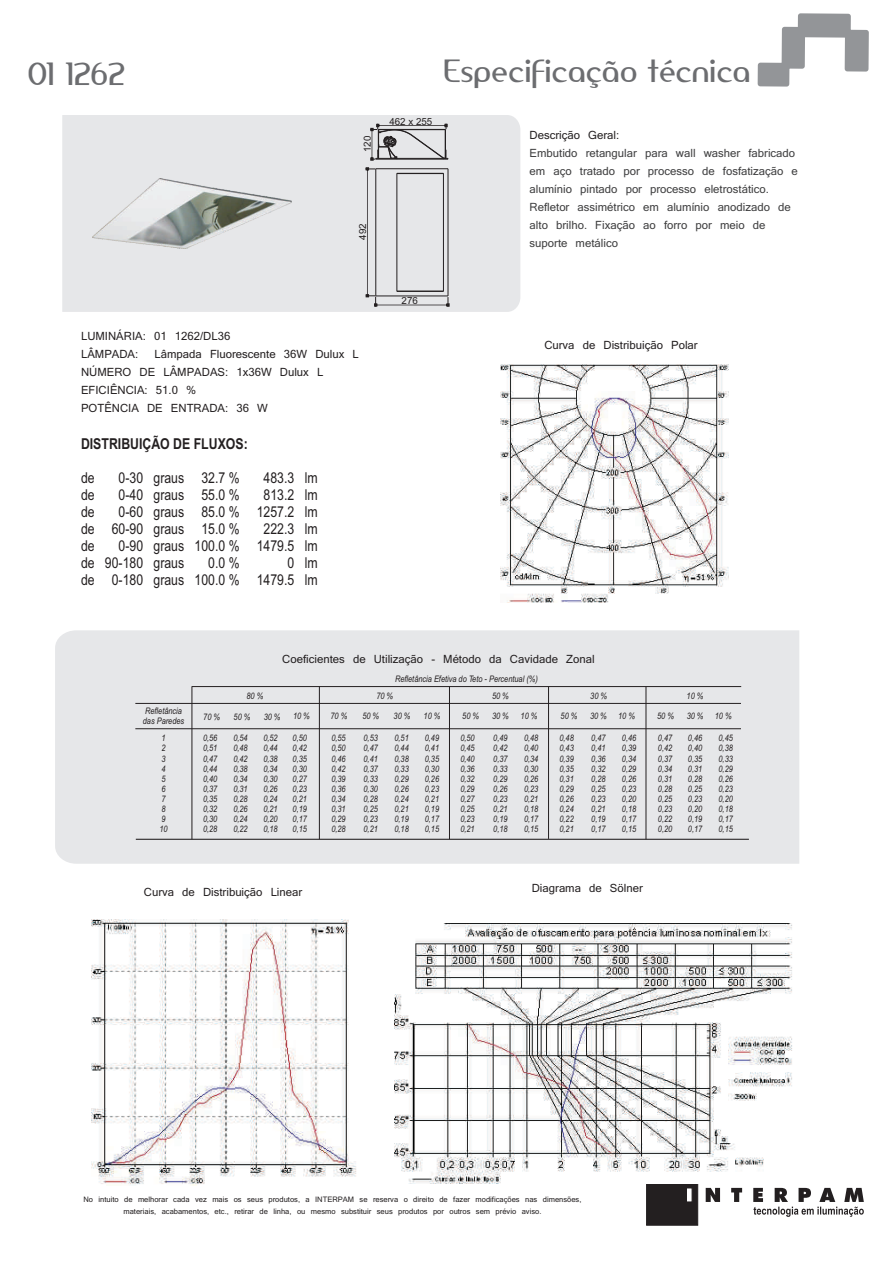
<style>
.page{position:relative;width:893px;height:1263px;background:#fff}
.page>*{position:absolute;margin:0;border:0;box-sizing:border-box;transform-origin:0 0}
.t1{font:30px "Amerika Sans";color:#6c6d70}
.t2{font:18px/18px "Kartika";color:#231f20}
.t3{font:18px/18px "Kartika";color:#3e3e3f}
.t4{font:15px/17px "Arial Narrow";color:#231f20}
.t5{font:700 15px "Arial Narrow";color:#231f20}
.t6{font:12px/12px "Kartika";color:#231f20;text-align:center}
.t7{font:9.75px "Arial";color:#231f20}
.t8{font:italic 9px/10.1px "Arial Narrow";color:#231f20;text-align:justify}
</style>
<div class="page">
<div style="left:62px;top:115px;width:458px;height:197px;background:#e6e7e9"></div>
<div style="left:55px;top:630px;width:744px;height:234px;background:#e6e7e9"></div>
<svg style="left:755px;top:13px;width:114px;height:784px"></svg>
<div style="left:646px;top:1184px;width:52px;height:41px;background:#231f20"></div>
<svg style="left:686px;top:1188px;width:6px;height:14px"></svg>
<svg style="left:706px;top:1188px;width:158px;height:29px"></svg>
<hr style="left:367px;top:169px;width:1px;height:127px;background:#231f20">
<svg style="left:365px;top:167px;width:10px;height:3px"></svg>
<svg style="left:366px;top:294px;width:11px;height:13px"></svg>
<hr style="left:376px;top:305px;width:72px;height:1px;background:#231f20">
<svg style="left:446px;top:297px;width:4px;height:10px"></svg>
<hr style="left:448px;top:169px;width:1px;height:127px;background:#231f20">
<hr style="left:376px;top:168px;width:72px;height:1px;background:#231f20">
<hr style="left:375px;top:169px;width:1px;height:127px;background:#231f20">
<svg style="left:370px;top:124px;width:79px;height:37px;background:#bababb"></svg>
<hr style="left:443px;top:173px;width:1px;height:118px;background:#231f20">
<hr style="left:396px;top:173px;width:1px;height:118px;background:#231f20">
<hr style="left:376px;top:296px;width:72px;height:1px;background:#231f20">
<hr style="left:397px;top:291px;width:46px;height:1px;background:#231f20">
<hr style="left:397px;top:173px;width:46px;height:1px;background:#231f20">
<img style="left:92px;top:178px;width:200px;height:71px">
<img style="left:501px;top:364px;width:228px;height:238px">
<img style="left:92px;top:919px;width:264px;height:267px">
<img style="left:394px;top:923px;width:398px;height:260px">
<hr style="left:136px;top:839px;width:613px;height:1px;background:#231f20">
<hr style="left:192px;top:686px;width:549px;height:1px;background:#231f20">
<hr style="left:135px;top:703px;width:606px;height:1px;background:#231f20">
<hr style="left:135px;top:728px;width:606px;height:1px;background:#231f20">
<hr style="left:192px;top:686px;width:1px;height:153px;background:#231f20">
<hr style="left:319px;top:686px;width:1px;height:153px;background:#231f20">
<hr style="left:449px;top:686px;width:1px;height:153px;background:#231f20">
<hr style="left:548px;top:686px;width:1px;height:153px;background:#231f20">
<hr style="left:646px;top:686px;width:1px;height:153px;background:#231f20">
<h1 class="t1" style="left:27px;top:63px;width:100px">01 1262</h1>
<h1 class="t1" style="left:443px;top:59px;width:308px">Especificação técnica</h1>
<p class="t7" style="left:364px;top:152px;width:18px;rotate:-90deg">120</p>
<p class="t7" style="left:389px;top:117px;width:44px">462 x 255</p>
<p class="t7" style="left:359px;top:240px;width:18px;rotate:-90deg">492</p>
<h2 class="t2" style="left:81px;top:328px;width:279px">LUMINÁRIA: 01 1262/DL36<br>LÂMPADA: Lâmpada Fluorescente 36W Dulux L<br>NÚMERO DE LÂMPADAS: 1x36W Dulux L<br>EFICIÊNCIA: 51.0 %<br>POTÊNCIA DE ENTRADA: 36 W</h2>
<h3 class="t5" style="left:81px;top:438px;width:168px">DISTRIBUIÇÃO DE FLUXOS:</h3>
<h3 class="t4" style="left:81px;top:470px;width:15px">de</h3>
<h3 class="t4" style="left:119px;top:470px;width:123px">0-30 graus 32.7 %</h3>
<h3 class="t4" style="left:264px;top:470px;width:56px">483.3 lm</h3>
<h3 class="t4" style="left:81px;top:487px;width:15px">de</h3>
<h3 class="t4" style="left:119px;top:487px;width:123px">0-40 graus 55.0 %</h3>
<h3 class="t4" style="left:264px;top:487px;width:56px">813.2 lm</h3>
<h3 class="t4" style="left:81px;top:504px;width:15px">de</h3>
<h3 class="t4" style="left:81px;top:504px;width:238px;text-indent:38px">0-60 graus 85.0 % 1257.2 lm de 60-90 graus 15.0 %</h3>
<h3 class="t4" style="left:264px;top:521px;width:56px">222.3 lm</h3>
<h3 class="t4" style="left:81px;top:538px;width:238px;text-indent:38px">0-90 graus 100.0 % 1479.5 lm de 90-180 graus</h3>
<h3 class="t4" style="left:81px;top:538px;width:15px">de</h3>
<h3 class="t4" style="left:208px;top:555px;width:33px">0.0 %</h3>
<h3 class="t4" style="left:81px;top:555px;width:238px;text-align:right">0 lm<br>de 0-180 graus 100.0 % 1479.5 lm</h3>
<p class="t7" style="left:402px;top:297px;width:18px">276</p>
<h2 class="t2" style="left:530px;top:126px;width:91px">Descrição Geral:</h2>
<p class="t3" style="left:530px;top:144px;width:270px">Embutido retangular para wall washer fabricado em aço tratado por processo de fosfatização e alumínio pintado por processo eletrostático.<br>Refletor assimétrico em alumínio anodizado de alto brilho. Fixação ao forro por meio de suporte metálico</p>
<h2 class="t2" style="left:544px;top:336px;width:155px">Curva de Distribuição Polar</h2>
<h2 class="t2" style="left:282px;top:651px;width:314px">Coeficientes de Utilização - Método da Cavidade Zonal</h2>
<p class="t8" style="left:395px;top:675px;width:144px">Refletância Efetiva do Teto - Percentual (%)</p>
<p class="t8" style="left:246px;top:692px;width:18px">80 %</p>
<p class="t8" style="left:376px;top:692px;width:18px">70 %</p>
<p class="t8" style="left:492px;top:692px;width:18px">50 %</p>
<p class="t8" style="left:590px;top:692px;width:18px">30 %</p>
<p class="t8" style="left:687px;top:692px;width:18px">10 %</p>
<p class="t8" style="left:143px;top:706px;width:43px">Refletância das Paredes</p>
<p class="t8" style="left:159px;top:734px;width:10px;text-align:left">1<br>2<br>3<br>4<br>5<br>6<br>7<br>8<br>9<br>10</p>
<p class="t8" style="left:203px;top:734px;width:16px">0,56<br>0,51<br>0,47<br>0,44<br>0,40<br>0,37<br>0,35<br>0,32<br>0,30<br>0,28</p>
<p class="t8" style="left:331px;top:734px;width:16px">0,55<br>0,50<br>0,46<br>0,42<br>0,39<br>0,36<br>0,34<br>0,31<br>0,29<br>0,28</p>
<p class="t8" style="left:203px;top:712px;width:18px">70 %</p>
<p class="t8" style="left:234px;top:712px;width:18px">50 %</p>
<p class="t8" style="left:264px;top:712px;width:18px">30 %</p>
<p class="t8" style="left:293px;top:712px;width:18px">10 %</p>
<p class="t8" style="left:330px;top:712px;width:18px">70 %</p>
<p class="t8" style="left:362px;top:712px;width:18px">50 %</p>
<p class="t8" style="left:394px;top:712px;width:18px">30 %</p>
<p class="t8" style="left:424px;top:712px;width:18px">10 %</p>
<p class="t8" style="left:462px;top:712px;width:18px">50 %</p>
<p class="t8" style="left:492px;top:712px;width:18px">30 %</p>
<p class="t8" style="left:521px;top:712px;width:18px">10 %</p>
<p class="t8" style="left:561px;top:712px;width:18px">50 %</p>
<p class="t8" style="left:590px;top:712px;width:46px">30 % 10 %</p>
<p class="t8" style="left:657px;top:712px;width:18px">50 %</p>
<p class="t8" style="left:687px;top:712px;width:46px">30 % 10 %</p>
<p class="t8" style="left:233px;top:734px;width:16px">0,54<br>0,48<br>0,42<br>0,38<br>0,34<br>0,31<br>0,28<br>0,26<br>0,24<br>0,22</p>
<p class="t8" style="left:363px;top:734px;width:16px">0,53<br>0,47<br>0,41<br>0,37<br>0,33<br>0,30<br>0,28<br>0,25<br>0,23<br>0,21</p>
<p class="t8" style="left:460px;top:734px;width:16px">0,50<br>0,45<br>0,40<br>0,36<br>0,32<br>0,29<br>0,27<br>0,25<br>0,23<br>0,21</p>
<p class="t8" style="left:559px;top:734px;width:16px">0,48<br>0,43<br>0,39<br>0,35<br>0,31<br>0,29<br>0,26<br>0,24<br>0,22<br>0,21</p>
<p class="t8" style="left:658px;top:734px;width:16px">0,47<br>0,42<br>0,37<br>0,34<br>0,31<br>0,28<br>0,25<br>0,23<br>0,22<br>0,20</p>
<p class="t8" style="left:263px;top:734px;width:16px">0,52<br>0,44<br>0,38<br>0,34<br>0,30<br>0,26<br>0,24<br>0,21<br>0,20<br>0,18</p>
<p class="t8" style="left:394px;top:734px;width:16px">0,51<br>0,44<br>0,38<br>0,33<br>0,29<br>0,26<br>0,24<br>0,21<br>0,19<br>0,18</p>
<p class="t8" style="left:493px;top:734px;width:16px">0,49<br>0,42<br>0,37<br>0,33<br>0,29<br>0,26<br>0,23<br>0,21<br>0,19<br>0,18</p>
<p class="t8" style="left:591px;top:734px;width:16px">0,47<br>0,41<br>0,36<br>0,32<br>0,28<br>0,25<br>0,23<br>0,21<br>0,19<br>0,17</p>
<p class="t8" style="left:688px;top:734px;width:16px">0,46<br>0,40<br>0,35<br>0,31<br>0,28<br>0,25<br>0,23<br>0,20<br>0,19<br>0,17</p>
<p class="t8" style="left:293px;top:734px;width:16px">0,50<br>0,42<br>0,35<br>0,30<br>0,27<br>0,23<br>0,21<br>0,19<br>0,17<br>0,15</p>
<p class="t8" style="left:425px;top:734px;width:16px">0,49<br>0,41<br>0,35<br>0,30<br>0,26<br>0,23<br>0,21<br>0,19<br>0,17<br>0,15</p>
<p class="t8" style="left:524px;top:734px;width:16px">0,48<br>0,40<br>0,34<br>0,30<br>0,26<br>0,23<br>0,21<br>0,18<br>0,17<br>0,15</p>
<p class="t8" style="left:622px;top:734px;width:16px">0,46<br>0,39<br>0,34<br>0,29<br>0,26<br>0,23<br>0,20<br>0,18<br>0,17<br>0,15</p>
<p class="t8" style="left:718px;top:734px;width:16px">0,45<br>0,38<br>0,33<br>0,29<br>0,26<br>0,23<br>0,20<br>0,18<br>0,17<br>0,15</p>
<h2 class="t2" style="left:144px;top:883px;width:160px">Curva de Distribuição Linear</h2>
<h2 class="t2" style="left:532px;top:880px;width:113px">Diagrama de Sölner</h2>
<h3 class="t6" style="left:83px;top:1193px;width:500px">No intuito de melhorar cada vez mais os seus produtos, a INTERPAM se reserva o direito de fazer modificações nas dimensões, materiais, acabamentos, etc., retirar de linha, ou mesmo substituir seus produtos por outros sem prévio aviso.</h3>
</div>
